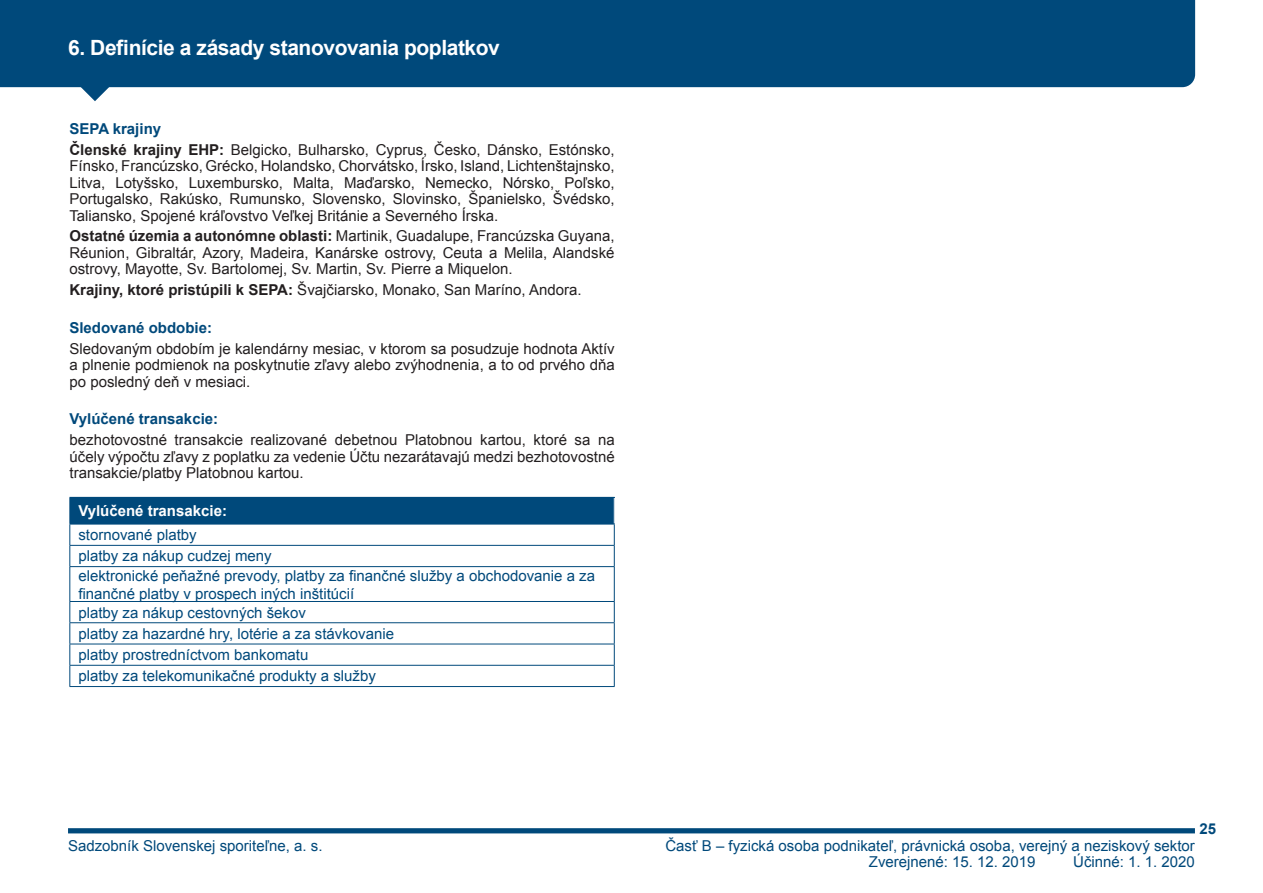
<style>
.page{position:relative;width:1263px;height:893px;background:#fff}
.page>*{position:absolute;margin:0;border:0;box-sizing:border-box;transform-origin:0 0}
.t1{font:700 21px "Arial";letter-spacing:-.02em;color:#fff}
.t2{font:15px/16.5px "Arial";color:#231f20;text-align:justify}
.t3{font:15px/21.3px "Arial";color:#00497b}
.t4{font:700 15px "Arial";color:#00497b}
.t5{font:700 15px "Arial";color:#fff}
.s1{font-weight:700;color:#00497b}
.s2{font-weight:700}
</style>
<div class="page">
<div style="left:0;top:0;width:1195px;height:87px;background:#00497b"></div>
<svg style="left:80px;top:86px;width:30px;height:15px"></svg>
<div style="left:68px;top:828px;width:1127px;height:5px;background:#00497b"></div>
<div style="left:70px;top:497px;width:544px;height:27px;background:#00497b"></div>
<hr style="left:69px;top:497px;width:546px;height:1px;background:#00497b">
<hr style="left:69px;top:524px;width:546px;height:1px;background:#00497b">
<hr style="left:69px;top:545px;width:546px;height:1px;background:#00497b">
<svg style="left:69px;top:498px;width:1px;height:68px"></svg>
<svg style="left:614px;top:498px;width:1px;height:68px"></svg>
<hr style="left:69px;top:566px;width:546px;height:1px;background:#00497b">
<hr style="left:69px;top:567px;width:1px;height:34px;background:#00497b">
<hr style="left:614px;top:567px;width:1px;height:34px;background:#00497b">
<hr style="left:69px;top:601px;width:546px;height:1px;background:#00497b">
<hr style="left:69px;top:622px;width:546px;height:1px;background:#00497b">
<hr style="left:69px;top:644px;width:546px;height:1px;background:#00497b">
<hr style="left:69px;top:665px;width:546px;height:1px;background:#00497b">
<svg style="left:69px;top:602px;width:1px;height:84px"></svg>
<svg style="left:614px;top:602px;width:1px;height:84px"></svg>
<hr style="left:69px;top:686px;width:546px;height:1px;background:#00497b">
<h1 class="t1" style="left:68px;top:33px;width:433px">6. Definície a zásady stanovovania poplatkov</h1>
<p class="t2" style="left:69px;top:118px;width:547px;line-height:20.7px"><span class="s1">SEPA krajiny<br></span><span class="s2">Členské krajiny EHP:</span> Belgicko, Bulharsko, Cyprus, Česko, Dánsko, Estónsko,</p>
<p class="t2" style="left:69px;top:158px;width:547px">Fínsko, Francúzsko, Grécko, Holandsko, Chorvátsko, Írsko, Island, Lichtenštajnsko, Litva, Lotyšsko, Luxembursko, Malta, Maďarsko, Nemecko, Nórsko, Poľsko, Portugalsko, Rakúsko, Rumunsko, Slovensko, Slovinsko, Španielsko, Švédsko, Taliansko, Spojené kráľovstvo Veľkej Británie a Severného Írska.</p>
<p class="t2" style="left:69px;top:228px;width:547px"><span class="s2">Ostatné územia a autonómne oblasti:</span> Martinik, Guadalupe, Francúzska Guyana, Réunion, Gibraltár, Azory, Madeira, Kanárske ostrovy, Ceuta a Melila, Alandské ostrovy, Mayotte, Sv. Bartolomej, Sv. Martin, Sv. Pierre a Miquelon.</p>
<p class="t2" style="left:69px;top:282px;width:514px"><span class="s2">Krajiny, ktoré pristúpili k SEPA:</span> Švajčiarsko, Monako, San Maríno, Andora.</p>
<p class="t4" style="left:69px;top:318px;width:144px">Sledované obdobie:</p>
<p class="t2" style="left:69px;top:340px;width:547px">Sledovaným obdobím je kalendárny mesiac, v ktorom sa posudzuje hodnota Aktív a plnenie podmienok na poskytnutie zľavy alebo zvýhodnenia, a to od prvého dňa po posledný deň v mesiaci.</p>
<p class="t4" style="left:69px;top:409px;width:150px">Vylúčené transakcie:</p>
<p class="t2" style="left:69px;top:432px;width:547px">bezhotovostné transakcie realizované debetnou Platobnou kartou, ktoré sa na účely výpočtu zľavy z poplatku za vedenie Účtu nezarátavajú medzi bezhotovostné transakcie/platby Platobnou kartou.</p>
<p class="t5" style="left:78px;top:501px;width:150px">Vylúčené transakcie:</p>
<p class="t3" style="left:78px;top:524px;width:195px">stornované platby<br>platby za nákup cudzej meny</p>
<p class="t3" style="left:78px;top:566px;width:518px;line-height:18.6px">elektronické peňažné prevody, platby za finančné služby a obchodovanie a za finančné platby v prospech iných inštitúcií<br>platby za nákup cestovných šekov</p>
<p class="t3" style="left:78px;top:623px;width:317px">platby za hazardné hry, lotérie a za stávkovanie platby prostredníctvom bankomatu<br>platby za telekomunikačné produkty a služby</p>
<p class="t4" style="left:1199px;top:819px;width:18px">25</p>
<p class="t3" style="left:68px;top:835px;width:256px">Sadzobník Slovenskej sporiteľne, a. s.</p>
<p class="t3" style="left:869px;top:837px;width:328px;line-height:16.2px;text-indent:-203px">Časť B – fyzická osoba podnikateľ, právnická osoba, verejný a neziskový sektor<br>Zverejnené: 15. 12. 2019</p>
<p class="t3" style="left:1073px;top:851px;width:123px">Účinné: 1. 1. 2020</p>
</div>
